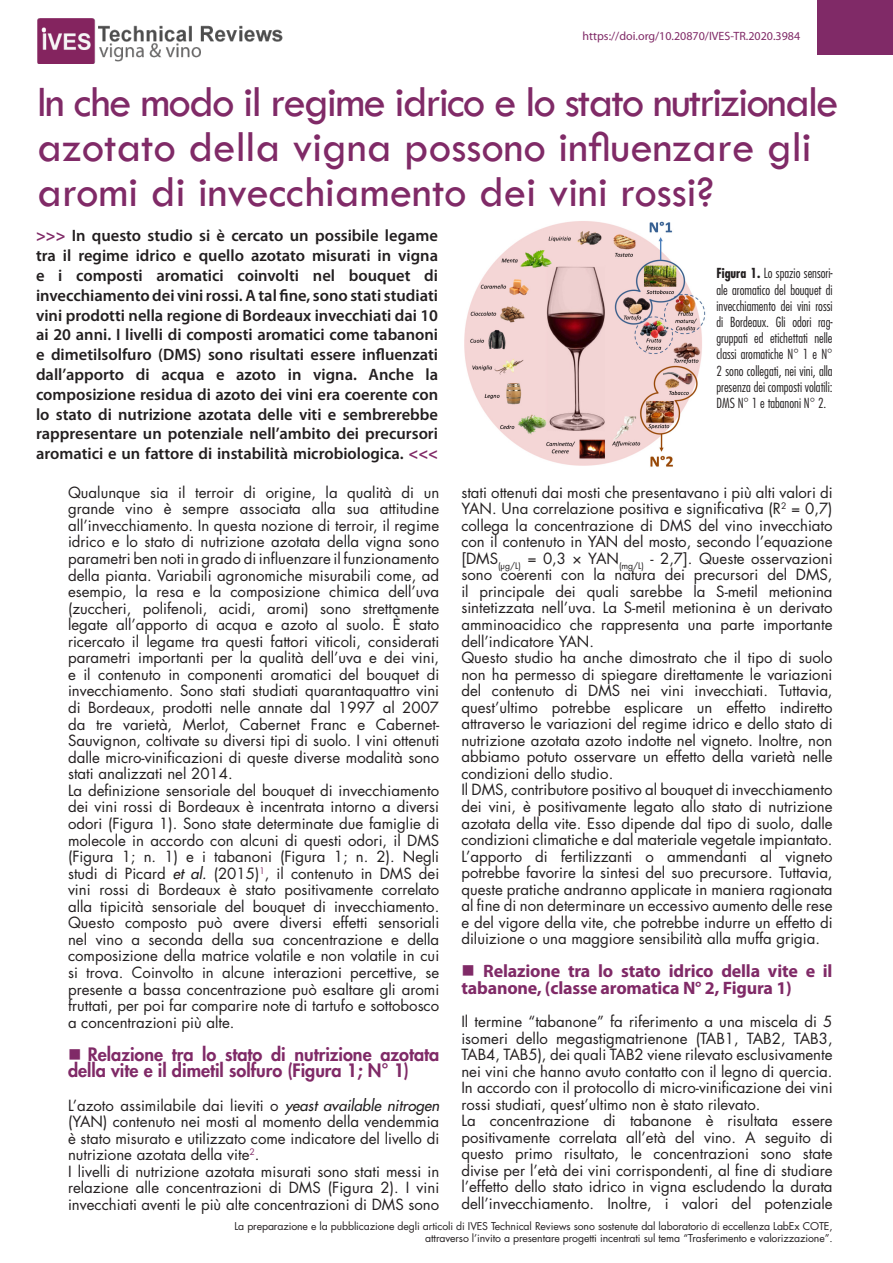
<style>
.page{position:relative;width:893px;height:1263px;background:#fff}
.page>*{position:absolute;margin:0;border:0;box-sizing:border-box;transform-origin:0 0}
.t1{font:45px/45px "Tw Cen";color:#802a67}
.t2{font:800 18px/16.5px "Futura";color:#802a67}
.t3{font:700 18px/16.5px "Myriad Pro";letter-spacing:-.01em;color:#802a67}
.t4{font:600 16.5px/19.8px "Myriad Pro";color:#231f20;text-align:justify}
.t5{font:15px/16.5px "Futura";color:#231f20;text-align:justify}
.t6{font:300 condensed 13.5px/16.2px "Futura";color:#231f20;text-align:justify}
.t7{font:12px "Myriad Pro";color:#802a67}
.t8{font:10.5px/12.6px "Futura";letter-spacing:-.01em;color:#231f20;text-align:right}
.s1{font-weight:700;color:#802a67}
.s2{font-style:italic}
.s3{font-weight:700}
</style>
<div class="page">
<div style="left:817px;top:0;width:76px;height:55px;background:#802a67"></div>
<img style="left:464px;top:221px;width:242px;height:246px">
<img style="left:37px;top:19px;width:246px;height:44px">
<p class="t7" style="left:583px;top:29px;width:219px">https://doi.org/10.20870/IVES-TR.2020.3984</p>
<p class="t1" style="left:37px;top:79px;width:803px">In che modo il regime idrico e lo stato nutrizionale azotato della vigna possono influenzare gli aromi di invecchiamento dei vini rossi?</p>
<p class="t4" style="left:36px;top:226px;width:404px"><span class="s1">&gt;&gt;&gt;</span> In questo studio si è cercato un possibile legame tra il regime idrico e quello azotato misurati in vigna e i composti aromatici coinvolti nel bouquet di invecchiamento dei vini rossi. A tal fine, sono stati studiati vini prodotti nella regione di Bordeaux invecchiati dai 10 ai 20 anni. I livelli di composti aromatici come tabanoni e dimetilsolfuro (DMS) sono risultati essere influenzati dall’apporto di acqua e azoto in vigna. Anche la composizione residua di azoto dei vini era coerente con lo stato di nutrizione azotata delle viti e sembrerebbe rappresentare un potenziale nell’ambito dei precursori aromatici e un fattore di instabilità microbiologica. <span class="s1">&lt;&lt;&lt;</span></p>
<p class="t5" style="left:68px;top:484px;width:373px">Qualunque sia il terroir di origine, la qualità di un grande vino è sempre associata alla sua attitudine all’invecchiamento. In questa nozione di terroir, il regime idrico e lo stato di nutrizione azotata della vigna sono parametri ben noti in grado di influenzare il funzionamento della pianta. Variabili agronomiche misurabili come, ad esempio, la resa e la composizione chimica dell’uva (zuccheri, polifenoli, acidi, aromi) sono strettamente legate all’apporto di acqua e azoto al suolo. È stato ricercato il legame tra questi fattori viticoli, considerati parametri importanti per la qualità dell’uva e dei vini, e il contenuto in componenti aromatici del bouquet di invecchiamento. Sono stati studiati quarantaquattro vini di Bordeaux, prodotti nelle annate dal 1997 al 2007 da tre varietà, Merlot, Cabernet Franc e Cabernet-Sauvignon, coltivate su diversi tipi di suolo. I vini ottenuti dalle micro-vinificazioni di queste diverse modalità sono stati analizzati nel 2014.</p>
<p class="t5" style="left:68px;top:782px;width:373px">La definizione sensoriale del bouquet di invecchiamento dei vini rossi di Bordeaux è incentrata intorno a diversi odori (Figura 1). Sono state determinate due famiglie di molecole in accordo con alcuni di questi odori, il DMS (Figura 1; n. 1) e i tabanoni (Figura 1; n. 2). Negli studi di Picard <span class="s2">et al.</span> (2015)<sup>1</sup>, il contenuto in DMS dei vini rossi di Bordeaux è stato positivamente correlato alla tipicità sensoriale del bouquet di invecchiamento.<br>Questo composto può avere diversi effetti sensoriali nel vino a seconda della sua concentrazione e della composizione della matrice volatile e non volatile in cui si trova. Coinvolto in alcune interazioni percettive, se presente a bassa concentrazione può esaltare gli aromi fruttati, per poi far comparire note di tartufo e sottobosco a concentrazioni più alte.</p>
<p class="t2" style="left:68px;top:1045px;width:373px">■ Relazione tra lo stato di nutrizione azotata della vite e il dimetil solfuro (Figura 1; N° 1)</p>
<p class="t5" style="left:68px;top:1096px;width:373px">L’azoto assimilabile dai lieviti o <span class="s2">yeast available nitrogen </span>(YAN) contenuto nei mosti al momento della vendemmia è stato misurato e utilizzato come indicatore del livello di nutrizione azotata della vite<sup>2</sup>.</p>
<p class="t5" style="left:68px;top:1163px;width:373px">I livelli di nutrizione azotata misurati sono stati messi in relazione alle concentrazioni di DMS (Figura 2). I vini invecchiati aventi le più alte concentrazioni di DMS sono</p>
<p class="t6" style="left:716px;top:265px;width:118px"><span class="s3">Figura 1.</span> Lo spazio sensori&shy;ale aromatico del bouquet di invecchiamento dei vini rossi di Bordeaux. Gli odori rag&shy;gruppati ed etichettati nelle classi aromatiche N° 1 e N° 2 sono collegati, nei vini, alla presenza dei composti volatili:<br>DMS N° 1 e tabanoni N° 2.</p>
<p class="t5" style="left:461px;top:484px;width:373px">stati ottenuti dai mosti che presentavano i più alti valori di YAN. Una correlazione positiva e significativa (R<sup>2</sup> = 0,7) collega la concentrazione di DMS del vino invecchiato con il contenuto in YAN del mosto, secondo l’equazione [DMS<sub>(µg/L)</sub> = 0,3 × YAN<sub>(mg/L)</sub> - 2,7]. Queste osservazioni sono coerenti con la natura dei precursori del DMS, il principale dei quali sarebbe la S-metil metionina sintetizzata nell’uva. La S-metil metionina è un derivato amminoacidico che rappresenta una parte importante dell’indicatore YAN.</p>
<p class="t5" style="left:461px;top:649px;width:373px">Questo studio ha anche dimostrato che il tipo di suolo non ha permesso di spiegare direttamente le variazioni del contenuto di DMS nei vini invecchiati. Tuttavia, quest’ultimo potrebbe esplicare un effetto indiretto attraverso le variazioni del regime idrico e dello stato di nutrizione azotata azoto indotte nel vigneto. Inoltre, non abbiamo potuto osservare un effetto della varietà nelle condizioni dello studio.</p>
<p class="t5" style="left:461px;top:781px;width:373px">Il DMS, contributore positivo al bouquet di invecchiamento dei vini, è positivamente legato allo stato di nutrizione azotata della vite. Esso dipende dal tipo di suolo, dalle condizioni climatiche e dal materiale vegetale impiantato.<br>L’apporto di fertilizzanti o ammendanti al vigneto potrebbe favorire la sintesi del suo precursore. Tuttavia, queste pratiche andranno applicate in maniera ragionata al fine di non determinare un eccessivo aumento delle rese e del vigore della vite, che potrebbe indurre un effetto di diluizione o una maggiore sensibilità alla muffa grigia.</p>
<p class="t3" style="left:461px;top:962px;width:373px">■ Relazione tra lo stato idrico della vite e il tabanone, (classe aromatica N° 2, Figura 1)</p>
<p class="t5" style="left:461px;top:1013px;width:373px">Il termine “tabanone” fa riferimento a una miscela di 5 isomeri dello megastigmatrienone (TAB1, TAB2, TAB3, TAB4, TAB5), dei quali TAB2 viene rilevato esclusivamente nei vini che hanno avuto contatto con il legno di quercia.<br>In accordo con il protocollo di micro-vinificazione dei vini rossi studiati, quest’ultimo non è stato rilevato.</p>
<p class="t5" style="left:461px;top:1112px;width:373px">La concentrazione di tabanone è risultata essere positivamente correlata all’età del vino. A seguito di questo primo risultato, le concentrazioni sono state divise per l’età dei vini corrispondenti, al fine di studiare l’effetto dello stato idrico in vigna escludendo la durata dell’invecchiamento. Inoltre, i valori del potenziale</p>
<p class="t8" style="left:234px;top:1219px;width:600px">La preparazione e la pubblicazione degli articoli di IVES Technical Reviews sono sostenute dal laboratorio di eccellenza LabEx COTE, attraverso l’invito a presentare progetti incentrati sul tema “Trasferimento e valorizzazione”.</p>
</div>
